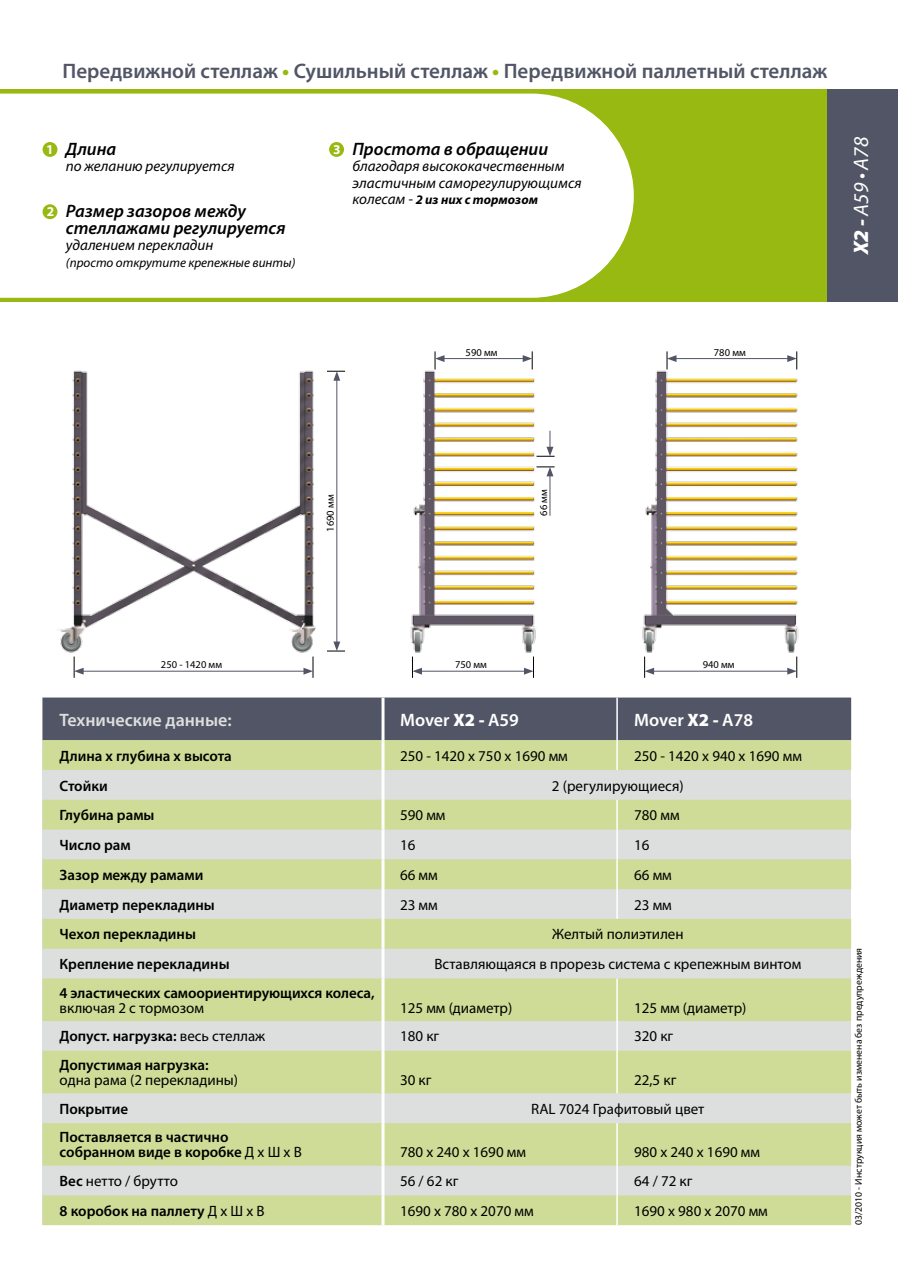
<style>
.page{position:relative;width:898px;height:1272px;background:#fff}
.page>*{position:absolute;margin:0;border:0;box-sizing:border-box;transform-origin:0 0}
.t1{font:600 21px "Myriad Pro";color:#515565}
.t2{font:italic 21px "Myriad Pro";color:#fff}
.t3{font:italic 600 18px/16.5px "Myriad Pro";color:#000}
.t4{font:600 18px "Myriad Pro";color:#fff}
.t5{font:600 18px "Myriad Pro";color:#dddede}
.t6{font:15px "Myriad Pro";color:#000}
.t7{font:600 15px/15px "Myriad Pro";color:#000}
.t8{font:italic 15px/16.5px "Myriad Pro";color:#000}
.t9{font:700 13.5px "Myriad Pro";color:#fff}
.t10{font:italic 13.2px "Myriad Pro";color:#000}
.t11{font:italic 700 13.2px "Myriad Pro";color:#000}
.t12{font:10.5px "Myriad Pro";color:#000}
.t13{font:9.75px "Myriad Pro";color:#000}
.s1{font-weight:700;color:#97b911}
.s2{font-weight:400;font-size:15px}
.s3{font-weight:900}
.s4{font-weight:400}
.s5{font-weight:600}
</style>
<div class="page">
<div style="left:0;top:89px;width:897px;height:213px;background:#97b911"></div>
<div style="left:827px;top:89px;width:70px;height:213px;background:#515565"></div>
<div style="left:0;top:94px;width:633px;height:204px;background:#fff"></div>
<div style="left:43px;top:697px;width:807px;height:43px;background:#515565"></div>
<svg style="left:43px;top:740px;width:807px;height:485px;background:#d5dcb5"></svg>
<hr style="left:381px;top:697px;width:3px;height:43px;background:#fff">
<hr style="left:381px;top:740px;width:3px;height:30px;background:#fff">
<hr style="left:381px;top:770px;width:3px;height:29px;background:#fff">
<hr style="left:381px;top:799px;width:3px;height:30px;background:#fff">
<hr style="left:381px;top:829px;width:3px;height:30px;background:#fff">
<hr style="left:381px;top:859px;width:3px;height:30px;background:#fff">
<hr style="left:381px;top:889px;width:3px;height:29px;background:#fff">
<hr style="left:381px;top:918px;width:3px;height:30px;background:#fff">
<hr style="left:381px;top:948px;width:3px;height:30px;background:#fff">
<hr style="left:381px;top:978px;width:3px;height:42px;background:#fff">
<hr style="left:381px;top:1020px;width:3px;height:30px;background:#fff">
<hr style="left:381px;top:1050px;width:3px;height:43px;background:#fff">
<hr style="left:381px;top:1093px;width:3px;height:30px;background:#fff">
<hr style="left:381px;top:1123px;width:3px;height:42px;background:#fff">
<hr style="left:381px;top:1165px;width:3px;height:30px;background:#fff">
<hr style="left:381px;top:1195px;width:3px;height:30px;background:#fff">
<hr style="left:616px;top:697px;width:1px;height:43px;background:#fff">
<hr style="left:616px;top:740px;width:1px;height:30px;background:#fff">
<hr style="left:616px;top:799px;width:1px;height:30px;background:#fff">
<hr style="left:616px;top:829px;width:1px;height:30px;background:#fff">
<hr style="left:616px;top:859px;width:1px;height:30px;background:#fff">
<svg style="left:616px;top:889px;width:1px;height:29px"></svg>
<hr style="left:616px;top:978px;width:1px;height:42px;background:#fff">
<hr style="left:616px;top:1020px;width:1px;height:30px;background:#fff">
<hr style="left:616px;top:1050px;width:1px;height:43px;background:#fff">
<hr style="left:616px;top:1123px;width:1px;height:42px;background:#fff">
<hr style="left:616px;top:1165px;width:1px;height:30px;background:#fff">
<hr style="left:616px;top:1195px;width:1px;height:30px;background:#fff">
<div style="left:329px;top:142px;width:15px;height:15px;background:#97b911;border-radius:50%"></div>
<div style="left:43px;top:142px;width:14px;height:15px;background:#97b911;border-radius:50%"></div>
<div style="left:43px;top:204px;width:14px;height:15px;background:#97b911;border-radius:50%"></div>
<img style="left:57px;top:370px;width:259px;height:288px">
<img style="left:410px;top:364px;width:126px;height:289px">
<img style="left:642px;top:364px;width:157px;height:294px">
<hr style="left:674px;top:358px;width:115px;height:1px;background:#515565">
<svg style="left:666px;top:351px;width:10px;height:18px"></svg>
<svg style="left:787px;top:351px;width:10px;height:18px"></svg>
<hr style="left:442px;top:358px;width:83px;height:1px;background:#515565">
<svg style="left:434px;top:351px;width:10px;height:18px"></svg>
<svg style="left:522px;top:351px;width:10px;height:18px"></svg>
<hr style="left:336px;top:378px;width:1px;height:266px;background:#515565">
<svg style="left:327px;top:641px;width:18px;height:10px"></svg>
<svg style="left:327px;top:371px;width:18px;height:10px"></svg>
<hr style="left:651px;top:670px;width:138px;height:1px;background:#515565">
<svg style="left:644px;top:656px;width:10px;height:21px"></svg>
<svg style="left:787px;top:656px;width:10px;height:21px"></svg>
<hr style="left:81px;top:670px;width:225px;height:1px;background:#515565">
<svg style="left:74px;top:656px;width:10px;height:21px"></svg>
<svg style="left:303px;top:656px;width:10px;height:21px"></svg>
<hr style="left:419px;top:670px;width:107px;height:1px;background:#515565">
<svg style="left:412px;top:656px;width:10px;height:21px"></svg>
<svg style="left:524px;top:656px;width:10px;height:21px"></svg>
<svg style="left:536px;top:431px;width:18px;height:26px"></svg>
<hr style="left:549px;top:474px;width:1px;height:41px;background:#515565">
<svg style="left:536px;top:466px;width:18px;height:10px"></svg>
<h1 class="t1" style="left:63px;top:58px;width:766px">Передвижной стеллаж <span class="s1">•</span> Сушильный стеллаж <span class="s1">•</span> Передвижной паллетный стеллаж</h1>
<p class="t3" style="left:66px;top:140px;width:52px">Длина</p>
<p class="t8" style="left:66px;top:158px;width:170px">по желанию регулируется</p>
<p class="t9" style="left:46px;top:140px;width:9px">1</p>
<p class="t9" style="left:333px;top:140px;width:9px">3</p>
<p class="t9" style="left:47px;top:203px;width:9px">2</p>
<p class="t3" style="left:66px;top:202px;width:221px">Размер зазоров между стеллажами регулируется</p>
<p class="t8" style="left:66px;top:236px;width:149px">удалением перекладин</p>
<p class="t10" style="left:66px;top:254px;width:231px">(просто открутите крепежные винты)</p>
<p class="t3" style="left:352px;top:140px;width:197px">Простота в обращении</p>
<p class="t8" style="left:352px;top:158px;width:230px">благодаря высококачественным эластичным саморегулирующимся</p>
<p class="t11" style="left:352px;top:191px;width:187px"><span class="s2">колесам -</span> 2 из них с тормозом</p>
<h1 class="t2" style="left:847px;top:254px;width:119px;rotate:-90deg"><span class="s3">X2 -</span> A59 • A78</h1>
<p class="t12" style="left:465px;top:345px;width:33px">590 мм</p>
<p class="t12" style="left:713px;top:345px;width:33px">780 мм</p>
<p class="t12" style="left:161px;top:658px;width:63px">250 - 1420 мм</p>
<p class="t12" style="left:324px;top:532px;width:39px;rotate:-90deg">1690 мм</p>
<p class="t12" style="left:537px;top:515px;width:28px;rotate:-90deg">66 мм</p>
<p class="t12" style="left:455px;top:658px;width:33px">750 мм</p>
<p class="t12" style="left:702px;top:658px;width:33px">940 мм</p>
<p class="t5" style="left:60px;top:708px;width:174px">Технические данные:</p>
<p class="t4" style="left:400px;top:708px;width:120px">Mover <span class="s3">X2 -</span> A59</p>
<p class="t4" style="left:634px;top:708px;width:120px">Mover <span class="s3">X2 -</span> A78</p>
<p class="t7" style="left:60px;top:747px;width:174px">Длина x глубина x высота</p>
<p class="t6" style="left:400px;top:746px;width:169px">250 - 1420 x 750 x 1690 мм</p>
<p class="t6" style="left:634px;top:746px;width:169px">250 - 1420 x 940 x 1690 мм</p>
<p class="t7" style="left:60px;top:777px;width:50px">Стойки</p>
<p class="t6" style="left:551px;top:776px;width:133px">2 (регулирующиеся)</p>
<p class="t7" style="left:60px;top:807px;width:96px">Глубина рамы</p>
<p class="t6" style="left:400px;top:806px;width:47px">590 мм</p>
<p class="t6" style="left:634px;top:806px;width:47px">780 мм</p>
<p class="t7" style="left:60px;top:837px;width:73px">Число рам</p>
<p class="t6" style="left:400px;top:835px;width:17px">16</p>
<p class="t6" style="left:634px;top:835px;width:17px">16</p>
<p class="t7" style="left:60px;top:866px;width:145px">Зазор между рамами</p>
<p class="t6" style="left:400px;top:865px;width:39px">66 мм</p>
<p class="t6" style="left:634px;top:865px;width:39px">66 мм</p>
<p class="t7" style="left:60px;top:896px;width:157px">Диаметр перекладины</p>
<p class="t6" style="left:400px;top:895px;width:39px">23 мм</p>
<p class="t6" style="left:634px;top:895px;width:39px">23 мм</p>
<p class="t7" style="left:60px;top:926px;width:138px">Чехол перекладины</p>
<p class="t6" style="left:552px;top:925px;width:133px">Желтый полиэтилен</p>
<p class="t7" style="left:60px;top:956px;width:171px">Крепление перекладины</p>
<p class="t6" style="left:434px;top:954px;width:368px">Вставляющаяся в прорезь система с крепежным винтом</p>
<p class="t7" style="left:60px;top:984px;width:316px">4 эластических самоориентирующихся колеса,</p>
<p class="t6" style="left:60px;top:998px;width:146px">включая 2 с тормозом</p>
<p class="t6" style="left:400px;top:998px;width:114px">125 мм (диаметр)</p>
<p class="t6" style="left:634px;top:998px;width:114px">125 мм (диаметр)</p>
<p class="t7" style="left:60px;top:1028px;width:207px">Допуст. нагрузка: <span class="s4">весь стеллаж</span></p>
<p class="t6" style="left:400px;top:1027px;width:41px">180 кг</p>
<p class="t6" style="left:634px;top:1027px;width:41px">320 кг</p>
<p class="t7" style="left:60px;top:1057px;width:151px">Допустимая нагрузка:</p>
<p class="t6" style="left:60px;top:1070px;width:180px">одна рама (2 перекладины)</p>
<p class="t6" style="left:400px;top:1070px;width:33px">30 кг</p>
<p class="t6" style="left:634px;top:1070px;width:44px">22,5 кг</p>
<p class="t7" style="left:60px;top:1100px;width:70px">Покрытие</p>
<p class="t6" style="left:531px;top:1099px;width:175px">RAL 7024 Графитовый цвет</p>
<p class="t7" style="left:60px;top:1129px;width:244px">Поставляется в частично собранном виде в коробке <span class="s4">Д x Ш x В</span></p>
<p class="t6" style="left:400px;top:1143px;width:127px">780 x 240 x 1690 мм</p>
<p class="t6" style="left:634px;top:1143px;width:127px">980 x 240 x 1690 мм</p>
<p class="t6" style="left:60px;top:1171px;width:120px"><span class="s5">Вес</span> нетто / брутто</p>
<p class="t6" style="left:400px;top:1171px;width:60px">56 / 62 кг</p>
<p class="t6" style="left:634px;top:1171px;width:60px">64 / 72 кг</p>
<p class="t7" style="left:60px;top:1202px;width:206px">8 коробок на паллету <span class="s4">Д x Ш x В</span></p>
<p class="t6" style="left:400px;top:1201px;width:135px">1690 x 780 x 2070 мм</p>
<p class="t6" style="left:634px;top:1201px;width:135px">1690 x 980 x 2070 мм</p>
<p class="t13" style="left:852px;top:1225px;width:279px;rotate:-90deg">03/2010 - Инструкция может быть изменена без предупреждения</p>
</div>
